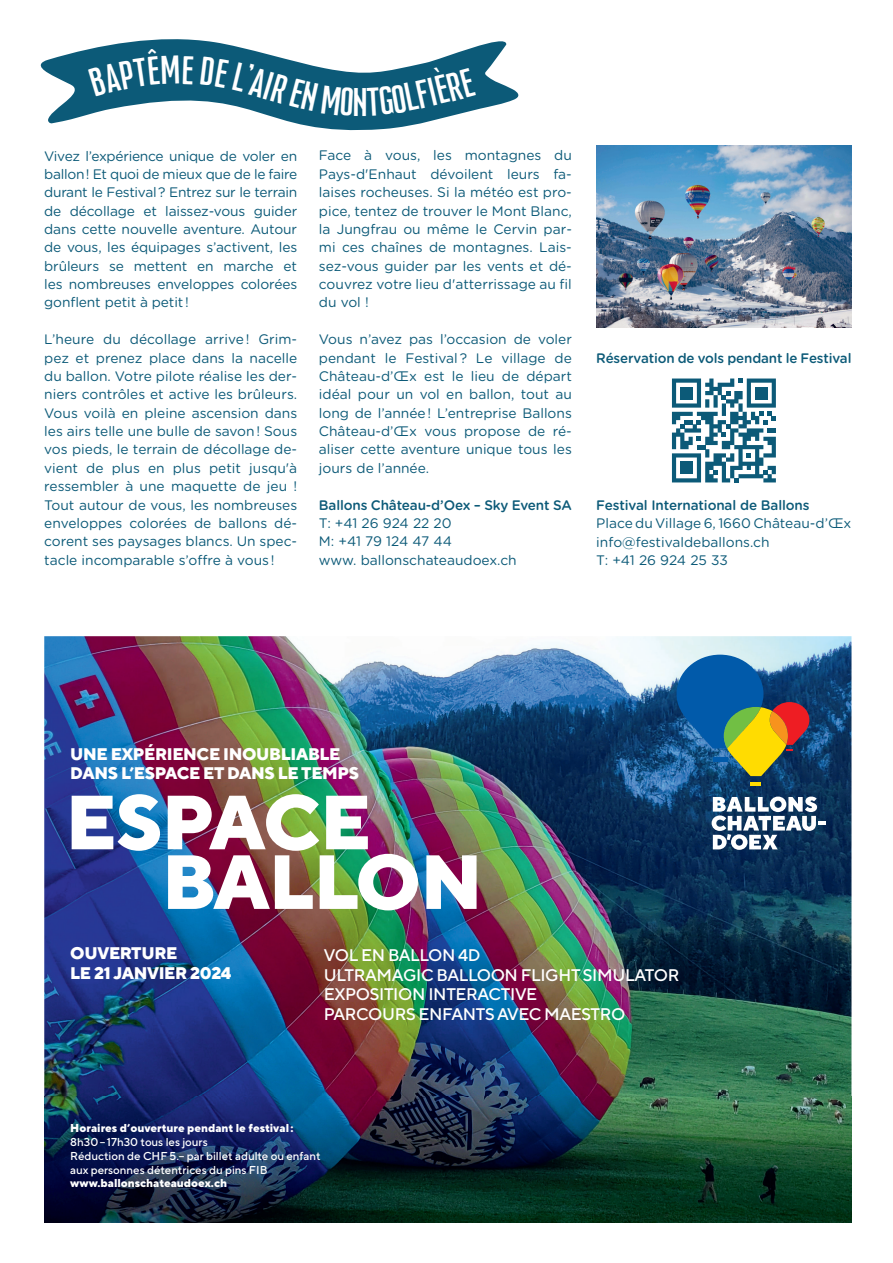
<style>
.page{position:relative;width:893px;height:1263px;background:#fff}
.page>*{position:absolute;margin:0;border:0;box-sizing:border-box;transform-origin:0 0}
.t1{font:800 76.5px/59.6px "TT Norms Pro";letter-spacing:-.01em;color:#fff}
.t2{font:36.3px "Cooperative";color:#fff}
.t3{font:500 16.8px/20px "TT Norms Pro";letter-spacing:-.02em;color:#fff}
.t4{font:800 16.8px/20px "TT Norms Pro";letter-spacing:-.02em;color:#fff}
.t5{font:13.8px/18.3px "Gotham Rounded";color:#0c5a78;text-align:justify}
.t6{font:500 13.8px "Gotham Rounded";letter-spacing:-.01em;color:#0c5a78}
.t7{font:500 11.55px/13.8px "TT Norms Pro";color:#fff}
.t8{font:800 11.55px "TT Norms Pro";color:#fff}
</style>
<div class="page">
<svg style="left:40px;top:39px;width:479px;height:92px"></svg>
<img style="left:596px;top:146px;width:255px;height:182px">
<img style="left:44px;top:636px;width:807px;height:460px">
<img style="left:44px;top:1096px;width:807px;height:126px">
<svg style="left:712px;top:796px;width:113px;height:54px"></svg>
<svg style="left:751px;top:782px;width:10px;height:3px"></svg>
<svg style="left:676px;top:655px;width:133px;height:121px;background:#51737b"></svg>
<svg style="left:672px;top:378px;width:104px;height:104px"></svg>
<div style="left:680px;top:462px;width:13px;height:12px;background:#0c5a78"></div>
<div style="left:88px;top:49px;width:105px;height:48px;background:#0c5a78"></div>
<svg style="left:200px;top:57px;width:153px;height:59px;background:#2e718b"></svg>
<div style="left:367px;top:67px;width:109px;height:49px;background:#0c5a78"></div>
<p class="t5" style="left:44px;top:146px;width:255px">Vivez l’expérience unique de voler en ballon ! Et quoi de mieux que de le faire durant le Festival ? Entrez sur le terrain de décollage et laissez-vous guider dans cette nouvelle aventure. Autour de vous, les équipages s’activent, les brûleurs se mettent en marche et les nombreuses enveloppes colorées gonflent petit à petit !</p>
<p class="t5" style="left:44px;top:330px;width:254px">L’heure du décollage arrive ! Grim&shy;pez et prenez place dans la nacelle du ballon. Votre pilote réalise les der&shy;niers contrôles et active les brûleurs.<br>Vous voilà en pleine ascension dans les airs telle une bulle de savon ! Sous vos pieds, le terrain de décollage de&shy;vient de plus en plus petit jusqu'à ressembler à une maquette de jeu !<br>Tout autour de vous, les nombreuses enveloppes colorées de ballons dé&shy;corent ses paysages blancs. Un spec&shy;tacle incomparable s’offre à vous !</p>
<h2 class="t2" style="left:352px;top:77px;width:18px">n</h2>
<p class="t5" style="left:319px;top:146px;width:254px">Face à vous, les montagnes du Pays-d'Enhaut dévoilent leurs fa&shy;laises rocheuses. Si la météo est pro&shy;pice, tentez de trouver le Mont Blanc, la Jungfrau ou même le Cervin par&shy;mi ces chaînes de montagnes. Lais&shy;sez-vous guider par les vents et dé&shy;couvrez votre lieu d'atterrissage au fil du vol !</p>
<p class="t5" style="left:319px;top:329px;width:254px">Vous n’avez pas l’occasion de voler pendant le Festival ? Le village de Château-d’Œx est le lieu de départ idéal pour un vol en ballon, tout au long de l’année ! L’entreprise Ballons Château-d’Œx vous propose de ré&shy;aliser cette aventure unique tous les jours de l’année.</p>
<p class="t6" style="left:319px;top:495px;width:254px">Ballons Château-d’Oex – Sky Event SA</p>
<p class="t5" style="left:319px;top:513px;width:199px;text-align:left">T: +41 26 924 22 20<br>M: +41 79 124 47 44<br>www. ballonschateaudoex.ch</p>
<p class="t6" style="left:596px;top:348px;width:257px">Réservation de vols pendant le Festival</p>
<p class="t6" style="left:596px;top:495px;width:215px">Festival International de Ballons</p>
<p class="t5" style="left:596px;top:513px;width:257px;text-align:left">Place du Village 6, 1660 Château-d’Œx info@festivaldeballons.ch<br>T: +41 26 924 25 33</p>
<p class="t4" style="left:70px;top:743px;width:290px">UNE EXPÉRIENCE INOUBLIABLE<br>DANS L’ESPACE ET DANS LE TEMPS</p>
<h1 class="t1" style="left:162px;top:791px;width:322px;text-indent:-96px">ESPACE<br>BALLON</h1>
<p class="t3" style="left:324px;top:944px;width:357px">VOL EN BALLON 4D<br>ULTRAMAGIC BALLOON FLIGHT SIMULATOR<br>EXPOSITION INTERACTIVE<br>PARCOURS ENFANTS AVEC MAESTRO</p>
<p class="t4" style="left:70px;top:943px;width:162px">OUVERTURE<br>LE 21 JANVIER 2024</p>
<p class="t8" style="left:70px;top:1120px;width:225px">Horaires d’ouverture pendant le festival:</p>
<p class="t7" style="left:70px;top:1135px;width:252px">8h30– 17h30 tous les jours<br>Réduction de CHF 5.– par billet adulte ou enfant aux personnes détentrices du pins FIB</p>
<p class="t8" style="left:70px;top:1176px;width:158px">www.ballonschateaudoex.ch</p>
</div>
